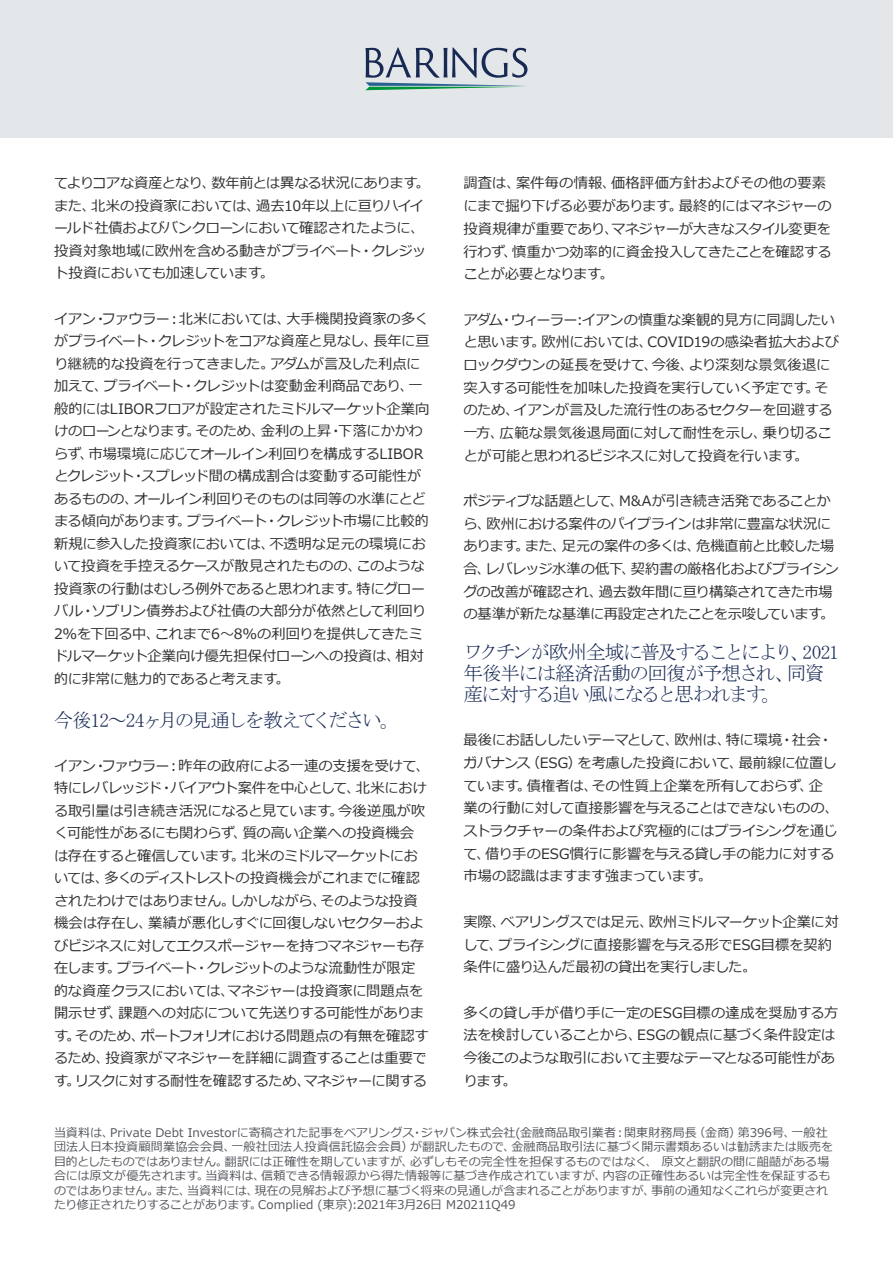
<style>
.page{position:relative;width:893px;height:1263px;background:#fff}
.page>*{position:absolute;margin:0;border:0;box-sizing:border-box;transform-origin:0 0}
.t1{font:19.5px/21.1px "MS Mincho";letter-spacing:-.08em;color:#182a54}
.t2{font:19.5px "MS Mincho";letter-spacing:-.1em;color:#182a54}
.t3{font:14.25px/22.5px "Meiryo";letter-spacing:-.02em;color:#312f30}
.t4{font:12px/14.4px "Meiryo";color:#54575d}
</style>
<div class="page">
<div style="left:0;top:0;width:893px;height:137px;background:#e4e7e9"></div>
<svg style="left:365px;top:47px;width:162px;height:43px"></svg>
<p class="t3" style="left:463px;top:173px;width:370px">調査は、案件毎の情報、価格評価方針およびその他の要素にまで掘り下げる必要があります。最終的にはマネジャーの投資規律が重要であり、マネジャーが大きなスタイル変更を行わず、慎重かつ効率的に資金投入してきたことを確認することが必要となります。</p>
<p class="t3" style="left:463px;top:309px;width:377px">アダム・ウィーラー:イアンの慎重な楽観的見方に同調したいと思います。欧州においては、COVID19の感染者拡大およびロックダウンの延長を受けて、今後、より深刻な景気後退に突入する可能性を加味した投資を実行していく予定です。そのため、イアンが言及した流行性のあるセクターを回避する一方、広範な景気後退局面に対して耐性を示し、乗り切ることが可能と思われるビジネスに対して投資を行います。</p>
<p class="t3" style="left:463px;top:490px;width:377px">ポジティブな話題として、M&amp;Aが引き続き活発であることから、欧州における案件のパイプラインは非常に豊富な状況にあります。また、足元の案件の多くは、危機直前と比較した場合、レバレッジ水準の低下、契約書の厳格化およびプライシングの改善が確認され、過去数年間に亘り構築されてきた市場の基準が新たな基準に再設定されたことを示唆しています。</p>
<p class="t1" style="left:463px;top:641px;width:377px">ワクチンが欧州全域に普及することにより、2021年後半には経済活動の回復が予想され、同資産に対する追い風になると思われます。</p>
<p class="t3" style="left:463px;top:730px;width:377px">最後にお話ししたいテーマとして、欧州は、特に環境・社会・ガバナンス（ESG）を考慮した投資において、最前線に位置しています。債権者は、その性質上企業を所有しておらず、企業の行動に対して直接影響を与えることはできないものの、ストラクチャーの条件および究極的にはプライシングを通じて、借り手のESG慣行に影響を与える貸し手の能力に対する市場の認識はますます強まっています。</p>
<p class="t3" style="left:463px;top:911px;width:377px">実際、ベアリングスでは足元、欧州ミドルマーケット企業に対して、プライシングに直接影響を与える形でESG目標を契約条件に盛り込んだ最初の貸出を実行しました。</p>
<p class="t3" style="left:463px;top:1002px;width:376px">多くの貸し手が借り手に一定のESG目標の達成を奨励する方法を検討していることから、ESGの観点に基づく条件設定は今後このような取引において主要なテーマとなる可能性があります。</p>
<p class="t4" style="left:54px;top:1126px;width:781px">当資料は、Private Debt Investorに寄稿された記事をベアリングス・ジャパン株式会社(金融商品取引業者：関東財務局長（金商）第396号、一般社団法人日本投資顧問業協会会員、一般社団法人投資信託協会会員）が翻訳したもので、金融商品取引法に基づく開示書類あるいは勧誘または販売を目的としたものではありません。翻訳には正確性を期していますが、必ずしもその完全性を担保するものではなく、 原文と翻訳の間に齟齬がある場合には原文が優先されます。当資料は、信頼できる情報源から得た情報等に基づき作成されていますが、内容の正確性あるいは完全性を保証するものではありません。また、当資料には、現在の見解および予想に基づく将来の見通しが含まれることがありますが、事前の通知なくこれらが変更されたり修正されたりすることがあります。Complied (東京):2021年3月26日 M20211Q49</p>
<p class="t3" style="left:54px;top:173px;width:377px">てよりコアな資産となり、数年前とは異なる状況にあります。また、北米の投資家においては、過去10年以上に亘りハイイールド社債およびバンクローンにおいて確認されたように、投資対象地域に欧州を含める動きがプライベート・クレジット投資においても加速しています。</p>
<p class="t3" style="left:54px;top:308px;width:377px">イアン・ファウラー：北米においては、大手機関投資家の多くがプライベート・クレジットをコアな資産と見なし、長年に亘り継続的な投資を行ってきました。アダムが言及した利点に加えて、プライベート・クレジットは変動金利商品であり、一般的にはLIBORフロアが設定されたミドルマーケット企業向けのローンとなります。そのため、金利の上昇・下落にかかわらず、市場環境に応じてオールイン利回りを構成するLIBORとクレジット・スプレッド間の構成割合は変動する可能性があるものの、オールイン利回りそのものは同等の水準にとどまる傾向があります。プライベート・クレジット市場に比較的新規に参入した投資家においては、不透明な足元の環境において投資を手控えるケースが散見されたものの、このような投資家の行動はむしろ例外であると思われます。特にグローバル・ソブリン債券および社債の大部分が依然として利回り<br>2%を下回る中、これまで6～8%の利回りを提供してきたミドルマーケット企業向け優先担保付ローンへの投資は、相対的に非常に魅力的であると考えます。</p>
<p class="t2" style="left:54px;top:710px;width:347px">今後12～24ヶ月の見通しを教えてください。</p>
<p class="t3" style="left:54px;top:755px;width:377px">イアン・ファウラー：昨年の政府による一連の支援を受けて、特にレバレッジド・バイアウト案件を中心として、北米における取引量は引き続き活況になると見ています。今後逆風が吹く可能性があるにも関わらず、質の高い企業への投資機会は存在すると確信しています。北米のミドルマーケットにおいては、多くのディストレストの投資機会がこれまでに確認されたわけではありません。しかしながら、そのような投資機会は存在し、業績が悪化しすぐに回復しないセクターおよびビジネスに対してエクスポージャーを持つマネジャーも存在します。プライベート・クレジットのような流動性が限定的な資産クラスにおいては、マネジャーは投資家に問題点を開示せず、課題への対応について先送りする可能性があります。そのため、ポートフォリオにおける問題点の有無を確認するため、投資家がマネジャーを詳細に調査することは重要です。リスクに対する耐性を確認するため、マネジャーに関する</p>
</div>
